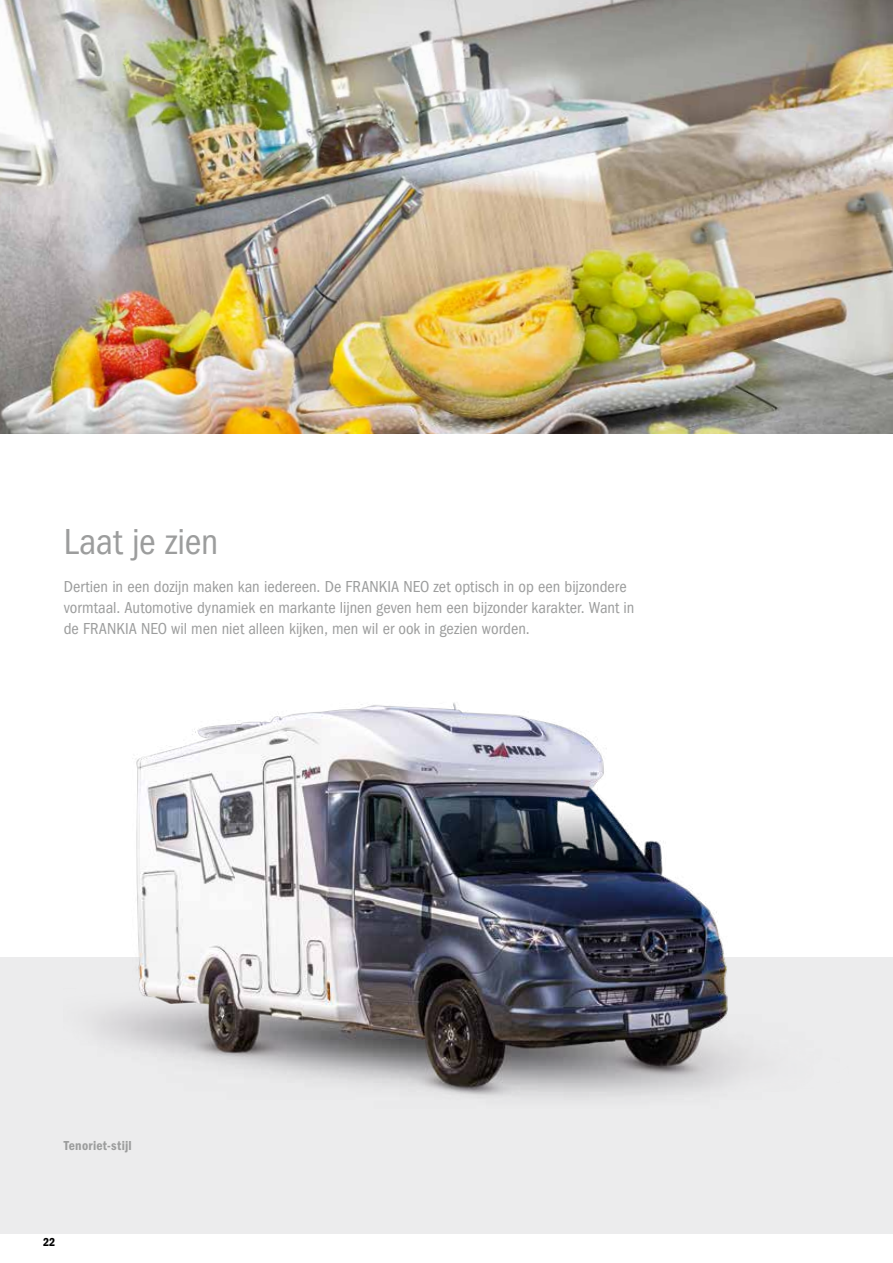
<style>
.page{position:relative;width:893px;height:1263px;background:#fff}
.page>*{position:absolute;margin:0;border:0;box-sizing:border-box;transform-origin:0 0}
.t1{font:condensed 37.5px "Franklin Gothic";letter-spacing:-.005em;color:#9c9d9d}
.t2{font:condensed 16.5px/21px "Franklin Gothic";color:#9c9d9d}
.t3{font:600 condensed 13.5px "Franklin Gothic";letter-spacing:.02em;color:#9c9d9d}
.t4{font:600 condensed 12px "Franklin Gothic";color:#000}
</style>
<div class="page">
<img style="left:0;top:0;width:893px;height:434px">
<div style="left:0;top:957px;width:893px;height:276px;background:#ececed"></div>
<img style="left:97px;top:702px;width:648px;height:397px">
<h1 class="t1" style="left:64px;top:520px;width:156px">Laat je zien</h1>
<p class="t2" style="left:64px;top:576px;width:572px">Dertien in een dozijn maken kan iedereen. De FRANKIA NEO zet optisch in op een bijzondere vormtaal. Automotive dynamiek en markante lijnen geven hem een bijzonder karakter. Want in de FRANKIA NEO wil men niet alleen kijken, men wil er ook in gezien worden.</p>
<p class="t3" style="left:64px;top:1137px;width:70px">Tenoriet-stijl</p>
<p class="t4" style="left:43px;top:1235px;width:14px">22</p>
</div>
